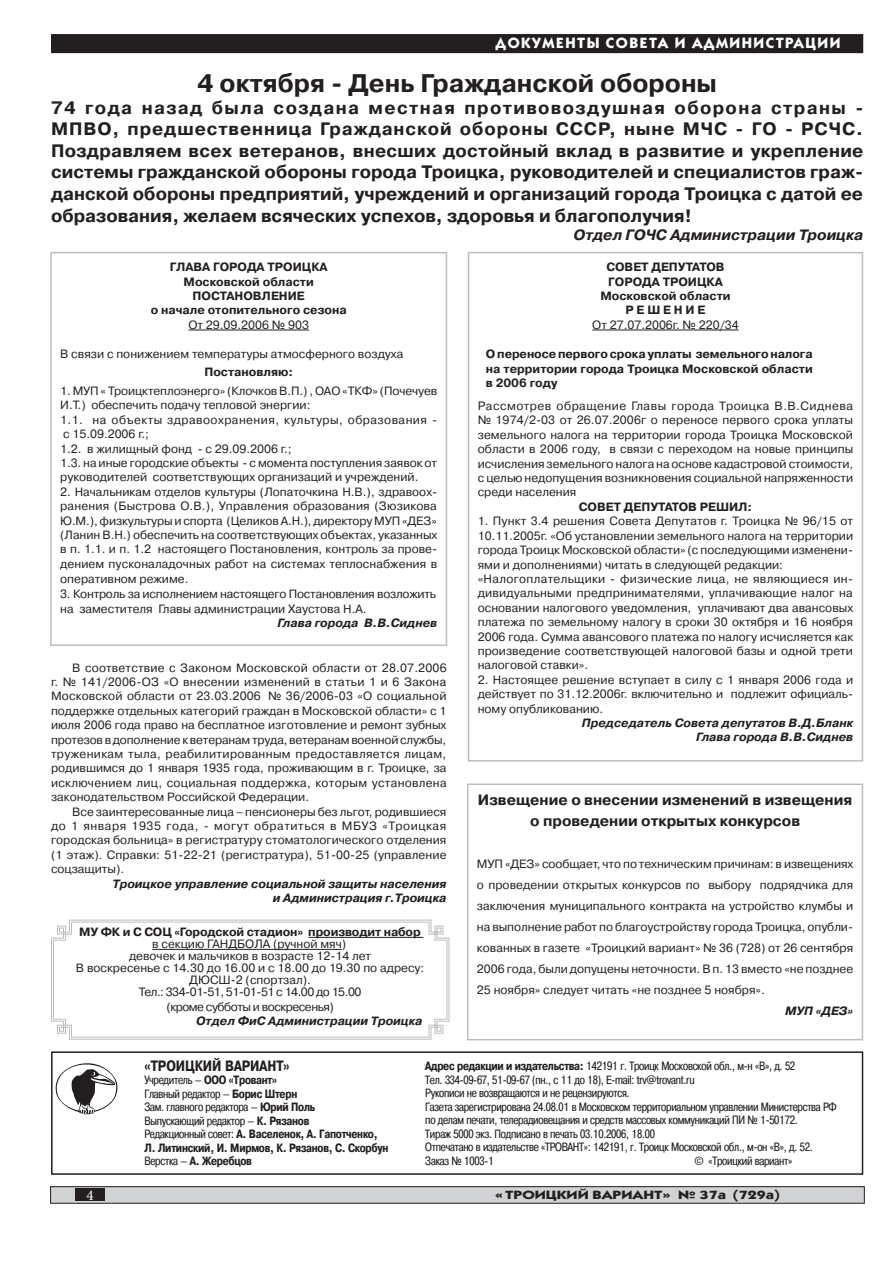
<style>
.page{position:relative;width:893px;height:1263px;background:#fff}
.page>*{position:absolute;margin:0;border:0;box-sizing:border-box;transform-origin:0 0}
.t1{font:700 25.5px "Pragmatica C";color:#231f20}
.t2{font:700 18px/21.6px "Pragmatica C";color:#231f20;text-align:justify}
.t3{font:700 15px/21px "Pragmatica C";color:#231f20;text-align:center}
.t4{font:700 15px "Kabel C";letter-spacing:.1em;color:#fff}
.t5{font:italic 700 15px "Pragmatica C";color:#231f20}
.t6{font:700 15px "Pragmatica Cond C";color:#231f20}
.t7{font:12px/14.4px "Pragmatica C";color:#231f20;text-align:justify}
.t8{font:12px/13.5px "Pragmatica Cond C";letter-spacing:-.02em;color:#231f20}
.t9{font:700 12px/14.4px "Pragmatica C";color:#231f20;text-align:center}
.t10{font:700 12px/13.5px "Pragmatica Cond C";letter-spacing:-.02em;color:#231f20}
.t11{font:italic 700 12px/14.4px "Pragmatica C";color:#231f20;text-align:right}
.t12{font:12px/14.4px "Pragmatica C";letter-spacing:-.02em;color:#231f20}
.t13{font:700 12px "Kabel C";color:#231f20;scale:1.3 1}
.t14{font:12px "Pragmatica C";letter-spacing:-.04em;color:#231f20}
.s1{font-weight:700}
.s2{font-weight:400}
</style>
<div class="page">
<div style="left:51px;top:1187px;width:813px;height:16px;background:#d1d2d4"></div>
<div style="left:50px;top:1186px;width:814px;height:17px;border:1px solid #231f20"></div>
<div style="left:76px;top:1188px;width:29px;height:13px;background:#231f20"></div>
<div style="left:52px;top:35px;width:810px;height:17px;background:#231f20"></div>
<div style="left:51px;top:34px;width:812px;height:19px;border:2px solid #231f20"></div>
<div style="left:51px;top:1051px;width:812px;height:124px;border:2px solid #231f20"></div>
<svg style="left:55px;top:1063px;width:63px;height:51px"></svg>
<hr style="left:188px;top:330px;width:121px;height:1px;background:#231f20">
<div style="left:50px;top:252px;width:397px;height:394px;border:2px solid #bcbdc0"></div>
<div style="left:467px;top:783px;width:396px;height:257px;border:2px solid #bcbdc0"></div>
<svg style="left:51px;top:919px;width:399px;height:121px"></svg>
<svg style="left:53px;top:921px;width:395px;height:117px"></svg>
<hr style="left:592px;top:330px;width:147px;height:1px;background:#231f20">
<div style="left:468px;top:252px;width:395px;height:509px;border:2px solid #bcbdc0"></div>
<p class="t4" style="left:495px;top:34px;width:247px">ДОКУМЕНТЫ СОВ ЕТА И АДМИНИ</p>
<p class="t4" style="left:766px;top:34px;width:32px">СТРАЦИИ</p>
<h1 class="t1" style="left:197px;top:69px;width:521px">4 октября - День Гражданской обороны</h1>
<p class="t2" style="left:51px;top:97px;width:814px">74 года назад была создана местная противовоздушная оборона страны - МПВО, предшественница Гражданской обороны СССР, ныне МЧС - ГО - РСЧС.<br>Поздравляем всех ветеранов, внесших достойный вклад в развитие и укрепление системы гражданской обороны города Троицка, руководителей и специалистов граж&shy;данской обороны предприятий, учреждений и организаций города Троицка с датой ее образования, желаем всяческих успехов, здоровья и благополучия!</p>
<p class="t5" style="left:574px;top:226px;width:291px">Отдел ГОЧС Администрации Троицка</p>
<p class="t9" style="left:600px;top:260px;width:132px">СОВЕТ ДЕПУТАТОВ<br>ГОРОДА ТРОИЦКА<br>Московской области<br>Р Е Ш Е Н И Е</p>
<p class="t7" style="left:592px;top:317px;width:148px">От 27.07.2006г. № 220/34</p>
<p class="t9" style="left:486px;top:347px;width:328px;text-align:justify">О переносе первого срока уплаты земельного налога на территории города Троицка Московской области в 2006 году</p>
<p class="t7" style="left:478px;top:399px;width:377px">Рассмотрев обращение Главы города Троицка В.В.Сиднева № 1974/2-03 от 26.07.2006г о переносе первого срока уплаты земельного налога на территории города Троицка Московской области в 2006 году, в связи с переходом на новые принципы исчисления земельного налога на основе кадастровой стоимости, с целью недопущения возникновения социальной напряженности среди населения</p>
<p class="t9" style="left:579px;top:500px;width:175px">СОВЕТ ДЕПУТАТОВ РЕШИЛ:</p>
<p class="t7" style="left:478px;top:514px;width:377px;text-align:left">1. Пункт 3.4 решения Совета Депутатов г. Троицка № 96/15 от 10.11.2005г. «Об установлении земельного налога на территории города Троицк Московской области» (с последующими изменени&shy;ями и дополнениями) читать в следующей редакции: «Налогоплательщики - физические лица, не являющиеся ин&shy;дивидуальными предпринимателями, уплачивающие налог на основании налогового уведомления, уплачивают два авансовых платежа по земельному налогу в сроки 30 октября и 16 ноября 2006 года. Сумма авансового платежа по налогу исчисляется как произведение соответствующей налоговой базы и одной трети налоговой ставки».</p>
<p class="t7" style="left:478px;top:672px;width:377px">2. Настоящее решение вступает в силу с 1 января 2006 года и действует по 31.12.2006г. включительно и подлежит официаль&shy;ному опубликованию.</p>
<p class="t11" style="left:582px;top:716px;width:273px">Председатель Совета депутатов В.Д.Бланк<br>Глава города В.В.Сиднев</p>
<p class="t9" style="left:151px;top:260px;width:198px">ГЛАВА ГОРОДА ТРОИЦКА<br>Московской области<br>ПОСТАНОВЛЕНИЕ<br>о начале отопительного сезона</p>
<p class="t7" style="left:188px;top:317px;width:122px">От 29.09.2006 № 903</p>
<p class="t7" style="left:60px;top:346px;width:345px">В связи с понижением температуры атмосферного воздуха</p>
<p class="t9" style="left:204px;top:365px;width:90px">Постановляю:</p>
<p class="t7" style="left:60px;top:384px;width:379px;text-align:left">1. МУП « Троицктеплоэнерго» (Клочков В.П.) , ОАО «ТКФ» (Почечуев И.Т.) обеспечить подачу тепловой энергии:<br>1.1. на объекты здравоохранения, культуры, образования - с 15.09.2006 г.;<br>1.2. в жилищный фонд - с 29.09.2006 г.;<br>1.3. на иные городские объекты - с момента поступления заявок от руководителей соответствующих организаций и учреждений.</p>
<p class="t7" style="left:60px;top:484px;width:379px">2. Начальникам отделов культуры (Лопаточкина Н.В.), здравоох&shy;ранения (Быстрова О.В.), Управления образования (Зюзикова Ю.М.), физкультуры и спорта (Целиков А.Н.), директору МУП «ДЕЗ» (Ланин В.Н.) обеспечить на соответствующих объектах, указанных в п. 1.1. и п. 1.2 настоящего Постановления, контроль за прове&shy;дением пусконаладочных работ на системах теплоснабжения в оперативном режиме.</p>
<p class="t12" style="left:60px;top:587px;width:377px">3. Контроль за исполнением настоящего Постановления возложить на заместителя Главы администрации Хаустова Н.А.</p>
<p class="t11" style="left:277px;top:616px;width:161px">Глава города В.В.Сиднев</p>
<p class="t7" style="left:51px;top:660px;width:397px;text-indent:21px">В соответствие с Законом Московской области от 28.07.2006 г. № 141/2006-ОЗ «О внесении изменений в статьи 1 и 6 Закона Московской области от 23.03.2006 № 36/2006-03 «О социальной поддержке отдельных категорий граждан в Московской области» с 1 июля 2006 года право на бесплатное изготовление и ремонт зубных протезов в дополнение к ветеранам труда, ветеранам военной службы, труженикам тыла, реабилитированным предоставляется лицам, родившимся до 1 января 1935 года, проживающим в г. Троицке, за исключением лиц, социальная поддержка, которым установлена законодательством Российской Федерации.</p>
<p class="t7" style="left:51px;top:804px;width:397px;text-indent:21px">Все заинтересованные лица – пенсионеры без льгот, родившиеся до 1 января 1935 года, - могут обратиться в МБУЗ «Троицкая городская больница» в регистратуру стоматологического отделения (1 этаж). Справки: 51-22-21 (регистратура), 51-00-25 (управление соцзащиты).</p>
<p class="t11" style="left:113px;top:876px;width:335px">Троицкое управление социальной защиты населения и Администрация г.Троицка</p>
<p class="t3" style="left:478px;top:789px;width:376px">Извещение о внесении изменений в извещения о проведении открытых конкурсов</p>
<p class="t7" style="left:477px;top:853px;width:378px;line-height:21px">МУП «ДЕЗ» сообщает, что по техническим причинам: в извещениях о проведении открытых конкурсов по выбору подрядчика для заключения муниципального контракта на устройство клумбы и на выполнение работ по благоустройству города Троицка, опубли&shy;кованных в газете «Троицкий вариант» № 36 (728) от 26 сентября 2006 года, были допущены неточности. В п. 13 вместо «не позднее 25 ноября» следует читать «не позднее 5 ноября».</p>
<p class="t11" style="left:785px;top:1004px;width:70px">МУП «ДЕЗ»</p>
<p class="t9" style="left:79px;top:925px;width:343px">МУ ФК и С СОЦ «Городской стадион» производит набор</p>
<p class="t7" style="left:76px;top:938px;width:350px;line-height:12px;text-align:center">в секцию ГАНДБОЛА (ручной мяч)<br>девочек и мальчиков в возрасте 12-14 лет<br>В воскресенье с 14.30 до 16.00 и с 18.00 до 19.30 по адресу:<br>ДЮСШ-2 (спортзал).<br>Тел.: 334-01-51, 51-01-51 с 14.00 до 15.00</p>
<p class="t14" style="left:166px;top:1000px;width:169px">(кроме субботы и воскресенья)</p>
<p class="t11" style="left:196px;top:1014px;width:228px">Отдел ФиС Администрации Троицка</p>
<p class="t6" style="left:144px;top:1057px;width:147px">«Троицкий вариант»</p>
<p class="t8" style="left:144px;top:1073px;width:68px">Учредитель – <span class="s1">ООО</span></p>
<p class="t10" style="left:144px;top:1073px;width:245px;text-indent:84px">«Тровант»<br><span class="s2">Главный редактор –</span> Борис Штерн<br><span class="s2">Зам. главного редактора –</span> Юрий Поль<br><span class="s2">Выпускающий редактор –</span> К. Рязанов<br><span class="s2">Редакционный совет:</span> А. Васеленок, А. Гапотченко,<br>Л. Литинский, И. Мирмов, К. Рязанов, С. Скорбун<br><span class="s2">Верстка –</span> А. Жеребцов</p>
<p class="t8" style="left:425px;top:1059px;width:413px"><span class="s1">Адрес редакции и издательства:</span> 142191 г. Троицк Московской обл., м-н «В», д. 52<br>Тел. 334-09-67, 51-09-67 (пн., с 11 до 18), E-mail: trv@trovant.ru<br>Рукописи не возвращаются и не рецензируются.<br>Газета зарегистрирована 24.08.01 в Московском территориальном управлении Министерства РФ по делам печати, телерадиовещания и средств массовых коммуникаций ПИ № 1-50172.<br>Тираж 5000 экз. Подписано в печать 03.10.2006, 18.00<br>Отпечатано в издательстве «ТРОВАНТ»: 142191, г. Троицк Московской обл., м-он «В», д. 52.<br>Заказ № 1003-1</p>
<p class="t8" style="left:694px;top:1154px;width:99px">© «Троицкий вариант»</p>
<p class="t13" style="left:495px;top:1187px;width:221px">« Троицкий вариант» № 37а (729а)</p>
</div>
